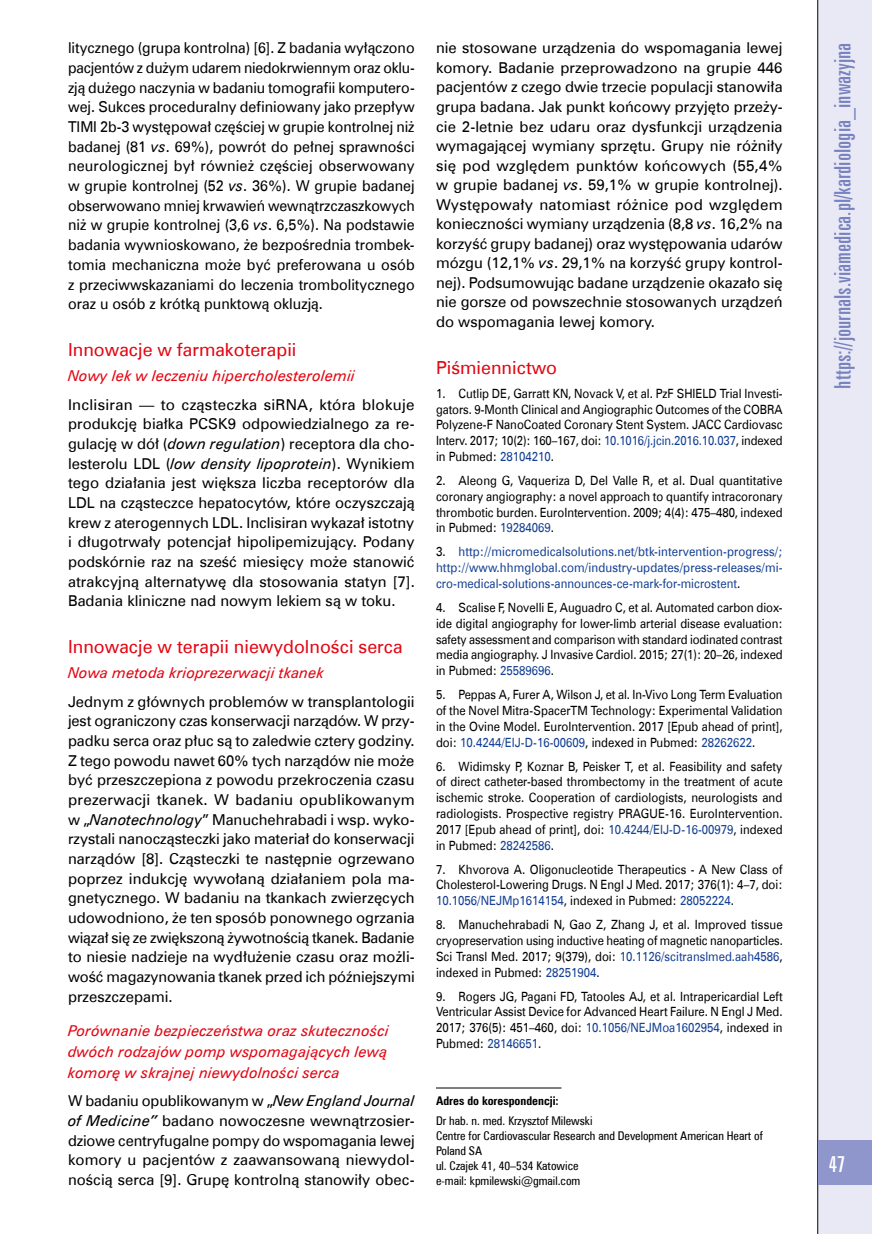
<style>
.page{position:relative;width:872px;height:1234px;background:#fff}
.page>*{position:absolute;margin:0;border:0;box-sizing:border-box;transform-origin:0 0}
.t1{font:22.5px "Zurich X Cn EU";color:#7882bf;scale:1.07 1}
.t2{font:22.5px "Zurich X Cn EU";color:#fff;scale:1.07 1}
.t3{font:18px "Zurich EU";color:#e30613}
.t4{font:15px/19.6px "Zurich EU";color:#000;text-align:justify}
.t5{font:15px/19.6px "Zurich EU";color:#000;text-align:justify;scale:.96 1}
.t6{font:italic 15px/21.1px "Zurich EU";color:#e30613;text-align:justify}
.t7{font:12.75px/15.8px "Zurich EU";color:#000;text-align:justify;scale:.9 1}
.t8{font:12.75px/15.8px "Zurich EU";color:#000;text-align:justify;scale:.91 1}
.t9{font:12.75px/15.8px "Zurich EU";color:#164194;text-align:justify;scale:.91 1}
.t10{font:12px/15px "Zurich Cn EU";color:#000}
.t11{font:700 12px "Zurich Cn EU";color:#000}
.s1{font-style:italic}
.s2{color:#164194}
.s3{color:#000}
</style>
<div class="page">
<div style="left:817px;top:0;width:55px;height:1233px;background:#e9e9f6"></div>
<hr style="left:817px;top:0;width:1px;height:1233px;background:#000">
<div style="left:817px;top:1140px;width:55px;height:44px;background:#8f96cb"></div>
<hr style="left:436px;top:1087px;width:125px;height:1px;background:#000">
<p class="t5" style="left:68px;top:38px;width:363px">litycznego (grupa kontrolna) [6]. Z badania wyłączono pacjentów z dużym udarem niedokrwiennym oraz oklu&shy;zją dużego naczynia w badaniu tomografii komputero&shy;wej. Sukces proceduralny definiowany jako przepływ TIMI 2b-3 występował częściej w grupie kontrolnej niż badanej (81 <span class="s1">vs</span>. 69%), powrót do pełnej sprawności neurologicznej był również częściej obserwowany w grupie kontrolnej (52 <span class="s1">vs</span>. 36%). W grupie badanej obserwowano mniej krwawień wewnątrzczaszkowych niż w grupie kontrolnej (3,6 <span class="s1">vs</span>. 6,5%). Na podstawie badania wywnioskowano, że bezpośrednia trombek&shy;tomia mechaniczna może być preferowana u osób z przeciwwskazaniami do leczenia trombolitycznego oraz u osób z krótką punktową okluzją.</p>
<p class="t3" style="left:68px;top:338px;width:230px">Innowacje w farmakoterapii</p>
<p class="t6" style="left:68px;top:365px;width:289px">Nowy lek w leczeniu hipercholesterolemii</p>
<p class="t4" style="left:68px;top:394px;width:348px">Inclisiran — to cząsteczka siRNA, która blokuje produkcję białka PCSK9 odpowiedzialnego za re&shy;gulację w dół (<span class="s1">down regulation</span>) receptora dla cho&shy;lesterolu LDL (<span class="s1">low density lipoprotein</span>). Wynikiem tego działania jest większa liczba receptorów dla LDL na cząsteczce hepatocytów, które oczyszczają krew z aterogennych LDL. Inclisiran wykazał istotny i długotrwały potencjał hipolipemizujący. Podany podskórnie raz na sześć miesięcy może stanowić atrakcyjną alternatywę dla stosowania statyn [7].<br>Badania kliniczne nad nowym lekiem są w toku.</p>
<p class="t3" style="left:68px;top:635px;width:336px">Innowacje w terapii niewydolności serca</p>
<p class="t6" style="left:68px;top:662px;width:258px">Nowa metoda krioprezerwacji tkanek</p>
<p class="t4" style="left:68px;top:691px;width:348px">Jednym z głównych problemów w transplantologii jest ograniczony czas konserwacji narządów. W przy&shy;padku serca oraz płuc są to zaledwie cztery godziny.<br>Z tego powodu nawet 60% tych narządów nie może być przeszczepiona z powodu przekroczenia czasu prezerwacji tkanek. W badaniu opublikowanym w „<span class="s1">Nanotechnology</span>” Manuchehrabadi i wsp. wyko&shy;rzystali nanocząsteczki jako materiał do konserwacji narządów [8]. Cząsteczki te następnie ogrzewano poprzez indukcję wywołaną działaniem pola ma&shy;gnetycznego. W badaniu na tkankach zwierzęcych udowodniono, że ten sposób ponownego ogrzania wiązał się ze zwiększoną żywotnością tkanek. Badanie to niesie nadzieje na wydłużenie czasu oraz możli&shy;wość magazynowania tkanek przed ich późniejszymi przeszczepami.</p>
<p class="t6" style="left:68px;top:1019px;width:322px">Porównanie bezpieczeństwa oraz skuteczności dwóch rodzajów pomp wspomagających lewą komorę w skrajnej niewydolności serca</p>
<p class="t4" style="left:68px;top:1090px;width:348px">W badaniu opublikowanym w „<span class="s1">New England Journal of Medicine”</span> badano nowoczesne wewnątrzosier&shy;dziowe centryfugalne pompy do wspomagania lewej komory u pacjentów z zaawansowaną niewydol&shy;nością serca [9]. Grupę kontrolną stanowiły obec-</p>
<p class="t4" style="left:436px;top:38px;width:348px">nie stosowane urządzenia do wspomagania lewej komory. Badanie przeprowadzono na grupie 446 pacjentów z czego dwie trzecie populacji stanowiła grupa badana. Jak punkt końcowy przyjęto przeży&shy;cie 2-letnie bez udaru oraz dysfunkcji urządzenia wymagającej wymiany sprzętu. Grupy nie różniły się pod względem punktów końcowych (55,4% w grupie badanej <span class="s1">vs</span>. 59,1% w grupie kontrolnej).<br>Występowały natomiast różnice pod względem konieczności wymiany urządzenia (8,8 <span class="s1">vs</span>. 16,2% na korzyść grupy badanej) oraz występowania udarów mózgu (12,1% <span class="s1">vs</span>. 29,1% na korzyść grupy kontrol&shy;nej). Podsumowując badane urządzenie okazało się nie gorsze od powszechnie stosowanych urządzeń do wspomagania lewej komory.</p>
<p class="t3" style="left:436px;top:356px;width:123px">Piśmiennictwo</p>
<p class="t7" style="left:436px;top:385px;width:387px">1. Cutlip DE, Garratt KN, Novack V, et al. PzF SHIELD Trial Investi&shy;gators. 9-Month Clinical and Angiographic Outcomes of the COBRA Polyzene-F NanoCoated Coronary Stent System. JACC Cardiovasc Interv. 2017; 10(2): 160–167, doi: <span class="s2">10.1016/j.jcin.2016.10.037</span>, indexed in Pubmed: <span class="s2">28104210</span>.</p>
<p class="t8" style="left:436px;top:472px;width:382px">2. Aleong G, Vaqueriza D, Del Valle R, et al. Dual quantitative coronary angiography: a novel approach to quantify intracoronary thrombotic burden. EuroIntervention. 2009; 4(4): 475–480, indexed in Pubmed: <span class="s2">19284069</span>.</p>
<p class="t9" style="left:436px;top:544px;width:382px"><span class="s3">3.</span> http://micromedicalsolutions.net/btk-intervention-progress/; http://www.hhmglobal.com/industry-updates/press-releases/mi&shy;cro-medical-solutions-announces-ce-mark-for-microstent<span class="s3">.</span></p>
<p class="t7" style="left:436px;top:599px;width:387px">4. Scalise F, Novelli E, Auguadro C, et al. Automated carbon diox&shy;ide digital angiography for lower-limb arterial disease evaluation: safety assessment and comparison with standard iodinated contrast media angiography. J Invasive Cardiol. 2015; 27(1): 20–26, indexed in Pubmed: <span class="s2">25589696</span>.</p>
<p class="t7" style="left:436px;top:686px;width:387px">5. Peppas A, Furer A, Wilson J, et al. In-Vivo Long Term Evaluation of the Novel Mitra-SpacerTM Technology: Experimental Validation in the Ovine Model. EuroIntervention. 2017 [Epub ahead of print], doi: <span class="s2">10.4244/EIJ-D-16-00609</span>, indexed in Pubmed: <span class="s2">28262622</span>.</p>
<p class="t7" style="left:436px;top:758px;width:387px">6. Widimsky P, Koznar B, Peisker T, et al. Feasibility and safety of direct catheter-based thrombectomy in the treatment of acute ischemic stroke. Cooperation of cardiologists, neurologists and radiologists. Prospective registry PRAGUE-16. EuroIntervention.<br>2017 [Epub ahead of print], doi: <span class="s2">10.4244/EIJ-D-16-00979</span>, indexed in Pubmed: <span class="s2">28242586</span>.</p>
<p class="t7" style="left:436px;top:860px;width:387px">7. Khvorova A. Oligonucleotide Therapeutics - A New Class of Cholesterol-Lowering Drugs. N Engl J Med. 2017; 376(1): 4–7, doi:<br><span class="s2">10.1056/NEJMp1614154</span>, indexed in Pubmed: <span class="s2">28052224</span>.</p>
<p class="t8" style="left:436px;top:916px;width:383px">8. Manuchehrabadi N, Gao Z, Zhang J, et al. Improved tissue cryopreservation using inductive heating of magnetic nanoparticles.<br>Sci Transl Med. 2017; 9(379), doi: <span class="s2">10.1126/scitranslmed.aah4586</span>, indexed in Pubmed: <span class="s2">28251904</span>.</p>
<p class="t7" style="left:436px;top:987px;width:387px">9. Rogers JG, Pagani FD, Tatooles AJ, et al. Intrapericardial Left Ventricular Assist Device for Advanced Heart Failure. N Engl J Med.<br>2017; 376(5): 451–460, doi: <span class="s2">10.1056/NEJMoa1602954</span>, indexed in Pubmed: <span class="s2">28146651</span>.</p>
<p class="t11" style="left:436px;top:1093px;width:124px">Adres do korespondencji:</p>
<p class="t10" style="left:436px;top:1112px;width:328px">Dr hab. n. med. Krzysztof Milewski<br>Centre for Cardiovascular Research and Development American Heart of Poland SA<br>ul. Czajek 41, 40–534 Katowice<br>e-mail: kpmilewski@gmail.com</p>
<h1 class="t1" style="left:829px;top:388px;width:325px;rotate:-90deg">https://journals.viamedica.pl/kardiologia_inwazyjna</h1>
<h1 class="t2" style="left:828px;top:1150px;width:17px">47</h1>
</div>
